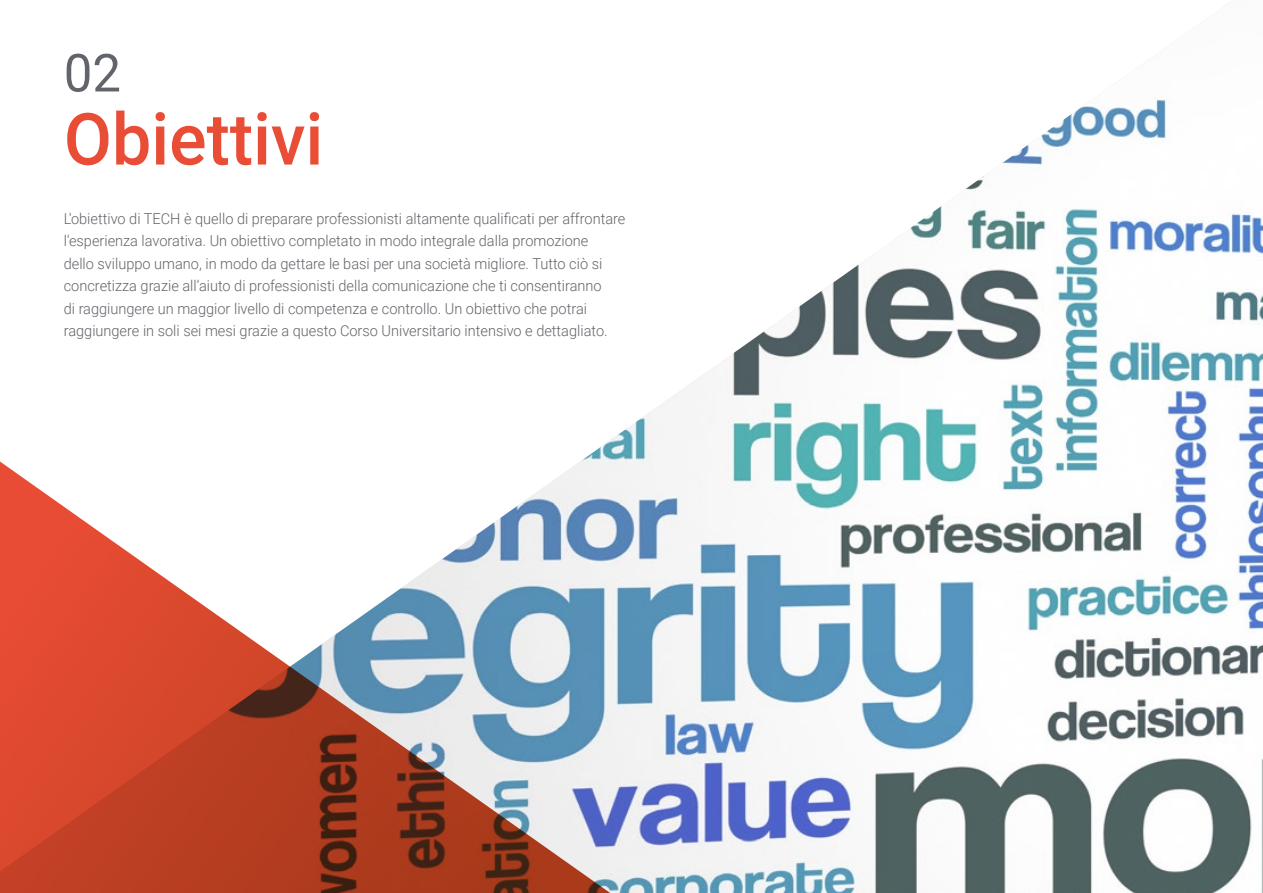
<style>
.page{position:relative;width:1263px;height:893px;background:#fff}
.page>*{position:absolute;margin:0;border:0;box-sizing:border-box;transform-origin:0 0}
.t1{font:500 72px "Roboto";color:#e94d35}
.t2{font:52.5px "Roboto";color:#61646a}
.t3{font:300 15px/22.5px "Roboto";color:#61646a}
</style>
<div class="page">
<img style="left:603px;top:99px;width:660px;height:794px">
<svg style="left:0;top:446px;width:640px;height:447px"></svg>
<h2 class="t2" style="left:64px;top:36px;width:59px">02</h2>
<h1 class="t1" style="left:64px;top:89px;width:261px">Obiettivi</h1>
<p class="t3" style="left:64px;top:207px;width:563px">L'obiettivo di TECH è quello di preparare professionisti altamente qualificati per affrontare l'esperienza lavorativa. Un obiettivo completato in modo integrale dalla promozione<br>dello sviluppo umano, in modo da gettare le basi per una società migliore. Tutto ciò si concretizza grazie all’aiuto di professionisti della comunicazione che ti consentiranno<br>di raggiungere un maggior livello di competenza e controllo. Un obiettivo che potrai raggiungere in soli sei mesi grazie a questo Corso Universitario intensivo e dettagliato.</p>
</div>
